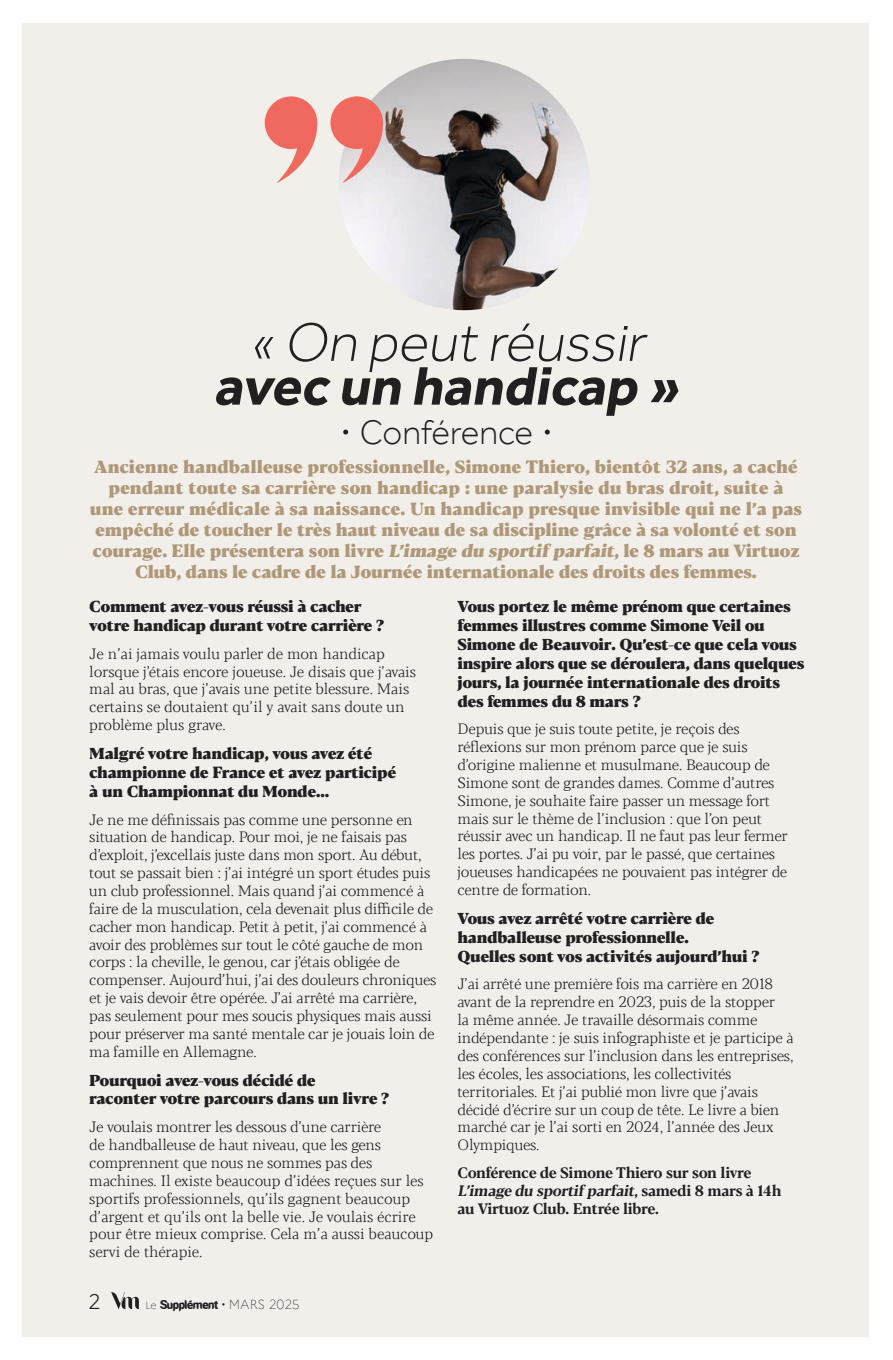
<style>
.page{position:relative;width:893px;height:1360px;background:#fff}
.page>*{position:absolute;margin:0;border:0;box-sizing:border-box;transform-origin:0 0}
.t1{font:italic 700 56px/43.8px "Effra";color:#231f20;text-align:center}
.t2{font:300 35px "Effra";color:#231f20}
.t3{font:300 21px "Marianne";color:#231f20}
.t4{font:800 17.5px/21px "Blacker Pro Text";letter-spacing:-.01em;color:#ae9879;text-align:center}
.t5{font:800 15.75px/18.9px "Blacker Pro Text";letter-spacing:-.02em;color:#231f20}
.t6{font:300 14.88px/17.8px "Blacker Pro Text";letter-spacing:-.01em;color:#231f20}
.t7{font:700 14.88px/17.8px "Blacker Pro Text";letter-spacing:-.025em;color:#231f20}
.t8{font:13.12px "Gitaluevo";color:#231f20}
.s1{font-weight:300}
.s2{font-style:italic}
.s3{font-family:"Marianne";font-weight:100;font-size:10.5px}
.s4{font-family:"Marianne";font-weight:100}
</style>
<div class="page">
<div style="left:20px;top:21px;width:851px;height:1317px;background:#f2eee9;border:2px solid #fff"></div>
<img style="left:338px;top:59px;width:252px;height:251px;border-radius:126px">
<svg style="left:265px;top:96px;width:52px;height:87px"></svg>
<svg style="left:330px;top:96px;width:53px;height:87px"></svg>
<svg style="left:343px;top:429px;width:5px;height:5px"></svg>
<svg style="left:545px;top:429px;width:5px;height:5px"></svg>
<svg style="left:111px;top:1292px;width:28px;height:16px"></svg>
<p class="t1" style="left:214px;top:319px;width:484px"><span class="s1">«Onpeutréussir </span>avecun handicap »</p>
<p class="t2" style="left:360px;top:411px;width:175px">Conférence</p>
<p class="t4" style="left:90px;top:455px;width:714px">Ancienne handballeuse professionnelle, Simone Thiero, bientôt 32 ans, a caché pendant toute sa carrière son handicap : une paralysie du bras droit, suite à une erreur médicale à sa naissance. Un handicap presque invisible qui ne l’a pas empêché de toucher le très haut niveau de sa discipline grâce à sa volonté et son courage. Elle présentera son livre <span class="s2">L’image du sportif parfait</span>, le 8 mars au Virtuoz Club, dans le cadre de la Journée internationale des droits des femmes.</p>
<p class="t5" style="left:89px;top:595px;width:296px">Comment avez-vous réussi à cacher votre handicap durant votre carrière ?</p>
<p class="t6" style="left:89px;top:644px;width:328px">Je n’ai jamais voulu parler de mon handicap lorsque j’étais encore joueuse. Je disais que j’avais mal au bras, que j’avais une petite blessure. Mais certains se doutaient qu’il y avait sans doute un problème plus grave.</p>
<p class="t5" style="left:89px;top:742px;width:309px">Malgré votre handicap, vous avez été championne de France et avez participé à un Championnat du Monde…</p>
<p class="t6" style="left:89px;top:810px;width:349px">Je ne me définissais pas comme une personne en situation de handicap. Pour moi, je ne faisais pas d’exploit, j’excellais juste dans mon sport. Au début, tout se passait bien : j’ai intégré un sport études puis un club professionnel. Mais quand j’ai commencé à faire de la musculation, cela devenait plus difficile de cacher mon handicap. Petit à petit, j’ai commencé à avoir des problèmes sur tout le côté gauche de mon corps : la cheville, le genou, car j’étais obligée de compenser. Aujourd’hui, j’ai des douleurs chroniques et je vais devoir être opérée. J’ai arrêté ma carrière, pas seulement pour mes soucis physiques mais aussi pour préserver ma santé mentale car je jouais loin de ma famille en Allemagne.</p>
<p class="t5" style="left:89px;top:1069px;width:301px">Pourquoi avez-vous décidé de<br>raconter votre parcours dans un livre ?</p>
<p class="t6" style="left:89px;top:1117px;width:346px">Je voulais montrer les dessous d’une carrière<br>de handballeuse de haut niveau, que les gens comprennent que nous ne sommes pas des machines. Il existe beaucoup d’idées reçues sur les sportifs professionnels, qu’ils gagnent beaucoup d’argent et qu’ils ont la belle vie. Je voulais écrire pour être mieux comprise. Cela m’a aussi beaucoup servi de thérapie.</p>
<p class="t3" style="left:88px;top:1285px;width:14px">2</p>
<p class="t8" style="left:145px;top:1298px;width:156px"><span class="s3">Le</span> Supplement <span class="s4">• MARS 2025</span></p>
<p class="t5" style="left:457px;top:595px;width:349px">Vous portez le même prénom que certaines femmes illustres comme Simone Veil ou Simone de Beauvoir. Qu’est-ce que cela vous inspire alors que se déroulera, dans quelques jours, la journée internationale des droits des femmes du 8 mars ?</p>
<p class="t6" style="left:457px;top:719px;width:332px">Depuis que je suis toute petite, je reçois des réflexions sur mon prénom parce que je suis d’origine malienne et musulmane. Beaucoup de Simone sont de grandes dames. Comme d’autres Simone, je souhaite faire passer un message fort mais sur le thème de l’inclusion : que l’on peut réussir avec un handicap. Il ne faut pas leur fermer les portes. J’ai pu voir, par le passé, que certaines joueuses handicapées ne pouvaient pas intégrer de centre de formation.</p>
<p class="t5" style="left:457px;top:907px;width:303px">Vous avez arrêté votre carrière de handballeuse professionnelle.<br>Quelles sont vos activités aujourd’hui ?</p>
<p class="t6" style="left:457px;top:975px;width:338px">J’ai arrêté une première fois ma carrière en 2018 avant de la reprendre en 2023, puis de la stopper<br>la même année. Je travaille désormais comme indépendante : je suis infographiste et je participe à des conférences sur l’inclusion dans les entreprises, les écoles, les associations, les collectivités territoriales. Et j’ai publié mon livre que j’avais décidé d’écrire sur un coup de tête. Le livre a bien marché car je l’ai sorti en 2024, l’année des Jeux Olympiques.</p>
<p class="t7" style="left:457px;top:1162px;width:326px">Conférence de Simone Thiero sur son livre<br><span class="s2">L’image du sportif parfait</span>, s a m e d i 8 m a r s à 1 4 h au Virtuoz Club. Entrée libre.</p>
</div>
